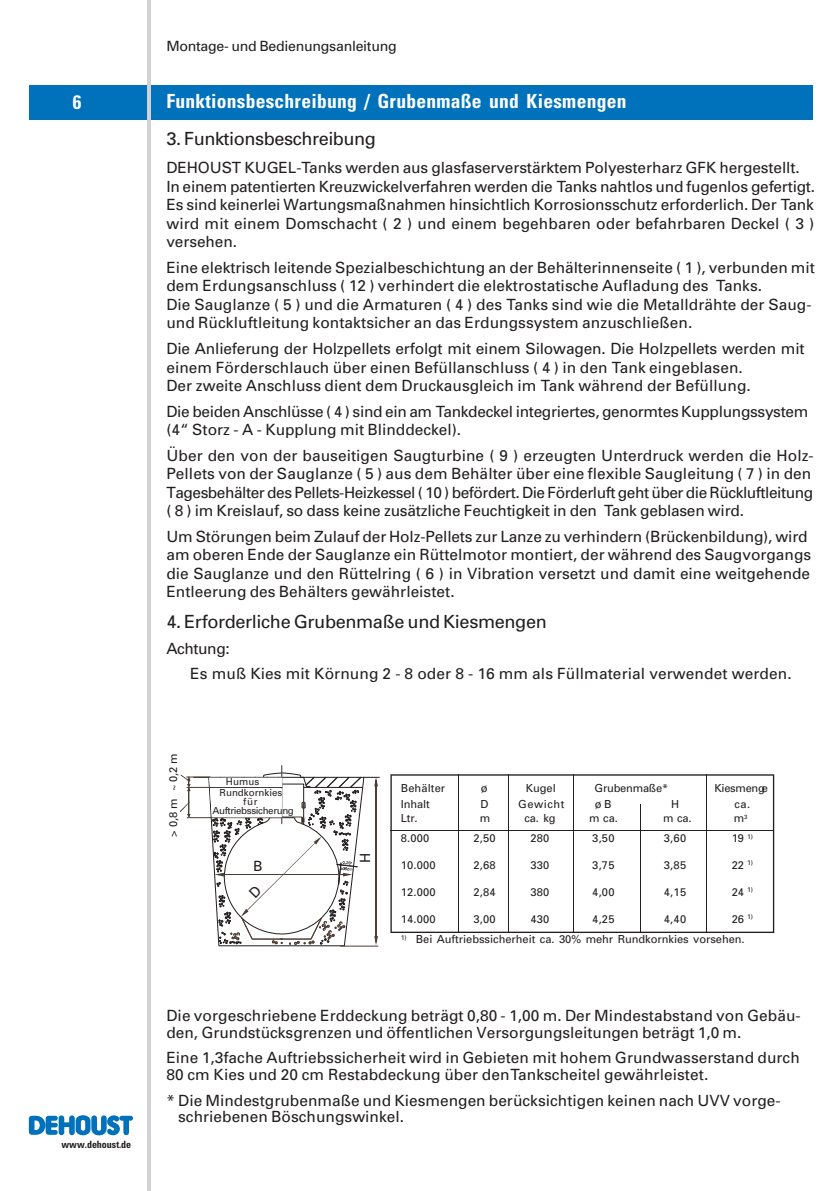
<style>
.page{position:relative;width:840px;height:1191px;background:#fff}
.page>*{position:absolute;margin:0;border:0;box-sizing:border-box;transform-origin:0 0}
.t1{font:700 condensed 19.4px "Univers";letter-spacing:.015em;color:#fff}
.t2{font:18.2px "Univers";letter-spacing:-.02em;color:#231f20}
.t3{font:15.4px/18.4px "Univers";color:#231f20}
.t4{font:15.4px/18.4px "Univers";letter-spacing:-.02em;color:#231f20}
.t5{font:14.2px "Univers";letter-spacing:-.02em;color:#231f20}
.t6{font:11px "Univers";letter-spacing:-.005em;color:#231f20}
.t7{font:11px "Univers";letter-spacing:-.025em;color:#231f20}
.t8{font:11px "Univers";letter-spacing:.045em;color:#231f20}
.t9{font:700 condensed 10px "Univers";color:#231f20}
.t10{font:9.8px/9px "Univers";letter-spacing:-.04em;color:#231f20;text-align:center}
.t11{font:9.8px/10.4px "Univers";color:#231f20}
</style>
<div class="page">
<div style="left:29px;top:85px;width:783px;height:34px;background:#0072bc"></div>
<hr style="left:147px;top:0;width:3px;height:1190px;background:#d1d2d4">
<svg style="left:390px;top:774px;width:383px;height:158px"></svg>
<hr style="left:390px;top:829px;width:383px;height:1px;background:#231f20">
<hr style="left:458px;top:774px;width:1px;height:158px;background:#231f20">
<hr style="left:508px;top:774px;width:1px;height:158px;background:#231f20">
<hr style="left:573px;top:774px;width:1px;height:158px;background:#231f20">
<hr style="left:639px;top:803px;width:1px;height:129px;background:#231f20">
<hr style="left:706px;top:774px;width:1px;height:158px;background:#231f20">
<hr style="left:193px;top:776px;width:186px;height:1px;background:#231f20">
<hr style="left:340px;top:945px;width:38px;height:1px;background:#4c3d36">
<svg style="left:374px;top:935px;width:4px;height:10px"></svg>
<hr style="left:375px;top:780px;width:1px;height:161px;background:#4c3d36">
<svg style="left:374px;top:776px;width:4px;height:10px"></svg>
<svg style="left:29px;top:1115px;width:104px;height:20px"></svg>
<svg style="left:180px;top:765px;width:185px;height:181px"></svg>
<p class="t1" style="left:73px;top:95px;width:10px">6</p>
<p class="t9" style="left:61px;top:1140px;width:71px">www.dehoust.de</p>
<p class="t5" style="left:166px;top:41px;width:232px">Montage- und Bedienungsanleitung</p>
<p class="t1" style="left:166px;top:94px;width:461px">Funktionsbeschreibung / Grubenmaße und Kiesmengen</p>
<p class="t2" style="left:166px;top:132px;width:211px">3. Funktionsbeschreibung</p>
<p class="t3" style="left:166px;top:160px;width:650px">DEHOUST KUGEL-Tanks werden aus glasfaserverstärktem Polyesterharz GFK hergestellt.<br>In einem patentierten Kreuzwickelverfahren werden die Tanks nahtlos und fugenlos gefertigt.<br>Es sind keinerlei Wartungsmaßnahmen hinsichtlich Korrosionsschutz erforderlich. Der Tank wird mit einem Domschacht ( 2 ) und einem begehbaren oder befahrbaren Deckel ( 3 ) versehen.</p>
<p class="t3" style="left:166px;top:260px;width:649px">Eine elektrisch leitende Spezialbeschichtung an der Behälterinnenseite ( 1 ), verbunden mit dem Erdungsanschluss ( 12 ) verhindert die elektrostatische Aufladung des Tanks.<br>Die Sauglanze ( 5 ) und die Armaturen ( 4 ) des Tanks sind wie die Metalldrähte der Saug&shy;und Rückluftleitung kontaktsicher an das Erdungssystem anzuschließen.</p>
<p class="t3" style="left:166px;top:341px;width:639px">Die Anlieferung der Holzpellets erfolgt mit einem Silowagen. Die Holzpellets werden mit einem Förderschlauch über einen Befüllanschluss ( 4 ) in den Tank eingeblasen.<br>Der zweite Anschluss dient dem Druckausgleich im Tank während der Befüllung.</p>
<p class="t4" style="left:166px;top:403px;width:643px">Die beiden Anschlüsse ( 4 ) sind ein am Tankdeckel integriertes, genormtes Kupplungssystem (4“ Storz - A - Kupplung mit Blinddeckel).</p>
<p class="t3" style="left:166px;top:447px;width:648px">Über den von der bauseitigen Saugturbine ( 9 ) erzeugten Unterdruck werden die Holz-Pellets von der Sauglanze ( 5 ) aus dem Behälter über eine flexible Saugleitung ( 7 ) in den Tagesbehälter des Pellets-Heizkessel ( 10 ) befördert. Die Förderluft geht über die Rückluftleitung ( 8 ) im Kreislauf, so dass keine zusätzliche Feuchtigkeit in den Tank geblasen wird.</p>
<p class="t3" style="left:166px;top:528px;width:646px">Um Störungen beim Zulauf der Holz-Pellets zur Lanze zu verhindern (Brückenbildung), wird am oberen Ende der Sauglanze ein Rüttelmotor montiert, der während des Saugvorgangs die Sauglanze und den Rüttelring ( 6 ) in Vibration versetzt und damit eine weitgehende Entleerung des Behälters gewährleistet.</p>
<p class="t2" style="left:166px;top:614px;width:381px">4. Erforderliche Grubenmaße und Kiesmengen</p>
<p class="t3" style="left:190px;top:636px;width:602px;line-height:25.6px;text-indent:-24px">Achtung:<br>Es muß Kies mit Körnung 2 - 8 oder 8 - 16 mm als Füllmaterial verwendet werden.</p>
<p class="t6" style="left:169px;top:836px;width:85px;rotate:-90deg">&gt; 0,8 m ~ 0,2 m</p>
<p class="t11" style="left:219px;top:777px;width:64px;text-indent:6px">Humus<br>Rundkornkies</p>
<p class="t10" style="left:212px;top:797px;width:83px">für<br>Auftriebssicherung</p>
<p class="t5" style="left:253px;top:860px;width:11px">B</p>
<p class="t5" style="left:360px;top:862px;width:12px;rotate:-90deg">H</p>
<p class="t6" style="left:400px;top:784px;width:46px">Behälter</p>
<p class="t6" style="left:480px;top:784px;width:8px">ø</p>
<p class="t6" style="left:525px;top:784px;width:32px">Kugel</p>
<p class="t6" style="left:594px;top:784px;width:75px">Grubenmaße*</p>
<p class="t7" style="left:714px;top:784px;width:55px">Kiesmenge</p>
<p class="t6" style="left:400px;top:800px;width:30px">Inhalt</p>
<p class="t6" style="left:480px;top:800px;width:10px">D</p>
<p class="t8" style="left:518px;top:800px;width:48px">Gewicht</p>
<p class="t6" style="left:594px;top:800px;width:18px">ø B</p>
<p class="t6" style="left:671px;top:800px;width:10px">H</p>
<p class="t6" style="left:734px;top:800px;width:17px">ca.</p>
<p class="t6" style="left:400px;top:813px;width:18px">Ltr.</p>
<p class="t6" style="left:479px;top:813px;width:12px">m</p>
<p class="t6" style="left:524px;top:813px;width:33px">ca. kg</p>
<p class="t6" style="left:589px;top:813px;width:30px">m ca.</p>
<p class="t6" style="left:662px;top:813px;width:30px">m ca.</p>
<p class="t6" style="left:733px;top:813px;width:15px">m<sup>3</sup></p>
<p class="t6" style="left:400px;top:834px;width:30px">8.000</p>
<p class="t6" style="left:473px;top:834px;width:24px">2,50</p>
<p class="t6" style="left:530px;top:834px;width:20px">280</p>
<p class="t6" style="left:592px;top:834px;width:24px">3,50</p>
<p class="t6" style="left:663px;top:834px;width:24px">3,60</p>
<p class="t6" style="left:731px;top:834px;width:23px">19 <sup>1)</sup></p>
<p class="t6" style="left:400px;top:861px;width:36px">10.000</p>
<p class="t6" style="left:473px;top:861px;width:24px">2,68</p>
<p class="t6" style="left:530px;top:861px;width:20px">330</p>
<p class="t6" style="left:592px;top:861px;width:24px">3,75</p>
<p class="t6" style="left:663px;top:861px;width:24px">3,85</p>
<p class="t6" style="left:731px;top:861px;width:23px">22 <sup>1)</sup></p>
<p class="t6" style="left:400px;top:887px;width:36px">12.000</p>
<p class="t6" style="left:473px;top:887px;width:24px">2,84</p>
<p class="t6" style="left:530px;top:887px;width:20px">380</p>
<p class="t6" style="left:592px;top:887px;width:24px">4,00</p>
<p class="t6" style="left:663px;top:887px;width:24px">4,15</p>
<p class="t6" style="left:731px;top:887px;width:23px">24 <sup>1)</sup></p>
<p class="t6" style="left:400px;top:914px;width:36px">14.000</p>
<p class="t6" style="left:473px;top:914px;width:24px">3,00</p>
<p class="t6" style="left:530px;top:914px;width:20px">430</p>
<p class="t6" style="left:592px;top:914px;width:24px">4,25</p>
<p class="t6" style="left:663px;top:914px;width:24px">4,40</p>
<p class="t6" style="left:731px;top:914px;width:23px">26 <sup>1)</sup></p>
<p class="t6" style="left:400px;top:935px;width:345px"><sup>1)</sup> Bei Auftriebssicherheit ca. 30% mehr Rundkornkies vorsehen.</p>
<p class="t3" style="left:166px;top:1008px;width:635px;line-height:16.8px">Die vorgeschriebene Erddeckung beträgt 0,80 - 1,00 m. Der Mindestabstand von Gebäu&shy;den, Grundstücksgrenzen und öffentlichen Versorgungsleitungen beträgt 1,0 m.</p>
<p class="t3" style="left:166px;top:1050px;width:634px;line-height:16.8px">Eine 1,3fache Auftriebssicherheit wird in Gebieten mit hohem Grundwasserstand durch<br>80 cm Kies und 20 cm Restabdeckung über denTankscheitel gewährleistet.</p>
<p class="t3" style="left:178px;top:1092px;width:603px;line-height:16.8px;text-indent:-12px">* Die Mindestgrubenmaße und Kiesmengen berücksichtigen keinen nach UVV vorge&shy;schriebenen Böschungswinkel.</p>
</div>
